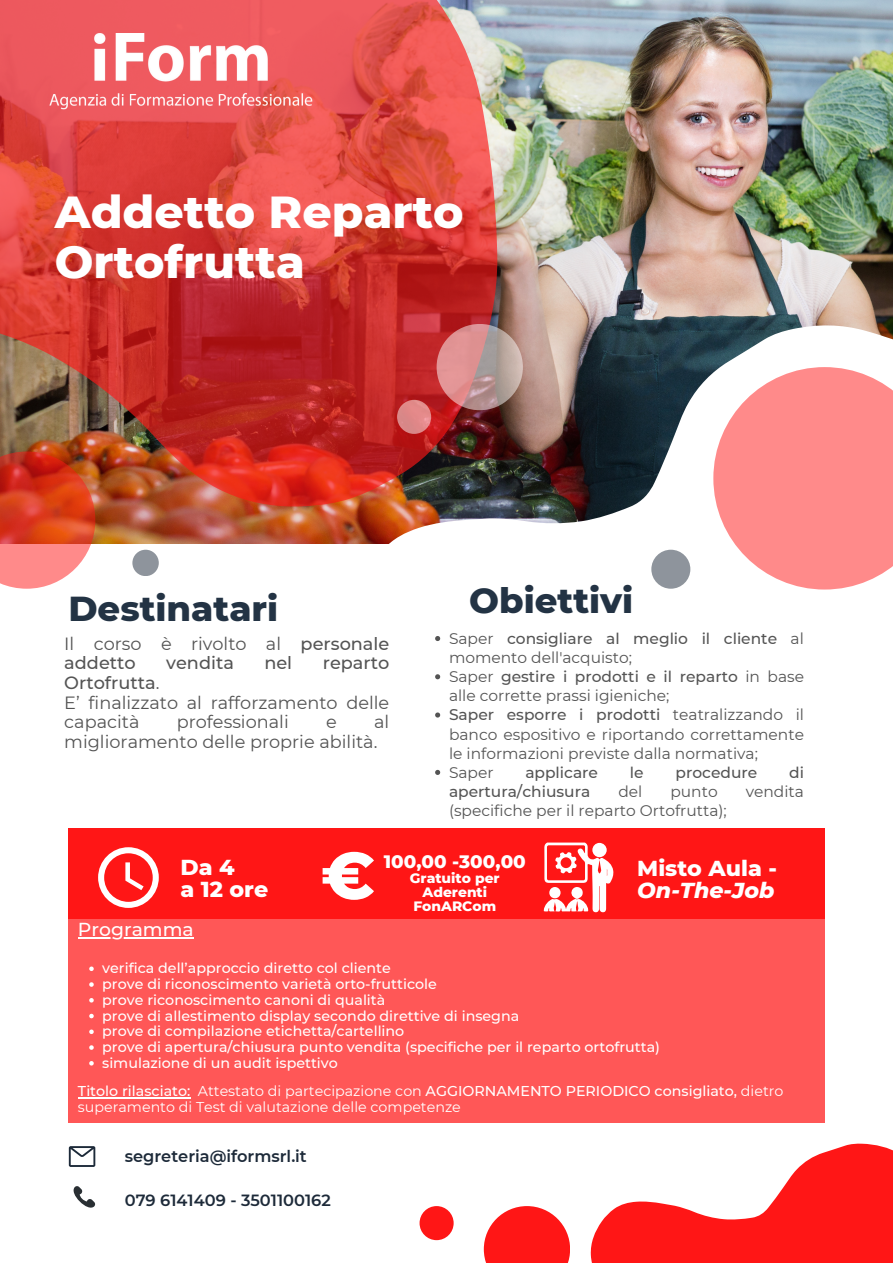
<style>
.page{position:relative;width:893px;height:1263px;background:#fff}
.page>*{position:absolute;margin:0;border:0;box-sizing:border-box;transform-origin:0 0}
.t1{font:800 65.93px "Montserrat";color:#fff}
.t2{font:800 45.75px/49.5px "Montserrat";color:#fff}
.t3{font:800 35.4px "Montserrat";color:#233344}
.t4{font:800 22.12px/21.9px "Montserrat";color:#fff}
.t5{font:500 18.75px "Montserrat";color:#fff}
.t6{font:800 18.38px "Montserrat";color:#fff}
.t7{font:17.7px/19.6px "Montserrat";color:#545454}
.t8{font:500 17.7px "Montserrat";color:#545454}
.t9{font:600 16.2px "Montserrat";color:#1d2a39}
.t10{font:15.45px/19.1px "Montserrat";color:#545454}
.t11{font:500 15.45px "Montserrat";color:#545454}
.t12{font:500 14.25px "Montserrat";color:#fff}
.t13{font:14.25px/15.8px "Montserrat";color:#fff}
.t14{font:800 13.88px/14.1px "Montserrat";color:#fff;text-align:center}
.s1{font-weight:500}
.s2{font-weight:400}
.s3{font-style:italic}
</style>
<div class="page">
<img style="left:625px;top:0;width:268px;height:324px">
<svg style="left:436px;top:324px;width:457px;height:449px"></svg>
<svg style="left:570px;top:1084px;width:323px;height:179px"></svg>
<img style="left:0;top:0;width:625px;height:714px">
<div style="left:68px;top:917px;width:756px;height:205px;background:#ff5757"></div>
<svg style="left:436px;top:324px;width:87px;height:86px;background:#c79796"></svg>
<svg style="left:713px;top:367px;width:180px;height:222px"></svg>
<div style="left:651px;top:550px;width:39px;height:39px;background:#8e949c;border-radius:50%"></div>
<div style="left:132px;top:550px;width:27px;height:26px;background:#8e949c;border-radius:50%"></div>
<svg style="left:0;top:451px;width:95px;height:138px;background:#df5e49"></svg>
<svg style="left:484px;top:1206px;width:86px;height:57px;fill:#ff1616"></svg>
<svg style="left:397px;top:400px;width:34px;height:34px"></svg>
<div style="left:419px;top:1206px;width:34px;height:34px;background:#ff1616;border-radius:50%"></div>
<div style="left:68px;top:829px;width:756px;height:90px;background:#ff1616"></div>
<svg style="left:543px;top:842px;width:71px;height:70px"></svg>
<svg style="left:69px;top:1146px;width:26px;height:21px"></svg>
<img style="left:49px;top:34px;width:263px;height:75px">
<svg style="left:73px;top:1186px;width:22px;height:22px"></svg>
<svg style="left:98px;top:847px;width:61px;height:61px"></svg>
<svg style="left:89px;top:966px;width:5px;height:5px"></svg>
<svg style="left:89px;top:982px;width:5px;height:5px"></svg>
<svg style="left:89px;top:998px;width:5px;height:4px"></svg>
<svg style="left:89px;top:1014px;width:5px;height:4px"></svg>
<svg style="left:89px;top:1029px;width:5px;height:5px"></svg>
<svg style="left:89px;top:1045px;width:5px;height:5px"></svg>
<svg style="left:89px;top:1061px;width:5px;height:4px"></svg>
<hr style="left:78px;top:937px;width:116px;height:1px;background:#fff">
<hr style="left:78px;top:1097px;width:112px;height:1px;background:#fff">
<svg style="left:435px;top:636px;width:5px;height:5px"></svg>
<svg style="left:435px;top:674px;width:5px;height:5px"></svg>
<svg style="left:435px;top:712px;width:5px;height:5px"></svg>
<svg style="left:435px;top:770px;width:5px;height:5px"></svg>
<p class="t2" style="left:55px;top:187px;width:410px">Addetto Reparto<br>Ortofrutta</p>
<p class="t3" style="left:68px;top:586px;width:211px">Destinatari</p>
<p class="t3" style="left:469px;top:579px;width:166px">Obiettivi</p>
<p class="t10" style="left:449px;top:629px;width:356px">Saper <span class="s1">consigliare al meglio il cliente</span> al momento dell'acquisto;</p>
<p class="t10" style="left:449px;top:667px;width:356px">Saper <span class="s1">gestire i prodotti e il reparto</span> in base alle corrette prassi igieniche;</p>
<p class="t10" style="left:449px;top:705px;width:356px;text-align:justify"><span class="s1">Saper esporre i prodotti</span> teatralizzando il banco espositivo e riportando correttamente le informazioni previste dalla normativa;</p>
<p class="t10" style="left:449px;top:763px;width:46px">Saper</p>
<p class="t11" style="left:525px;top:763px;width:74px">applicare</p>
<p class="t11" style="left:630px;top:763px;width:15px">le</p>
<p class="t11" style="left:675px;top:763px;width:83px">procedure</p>
<p class="t11" style="left:789px;top:763px;width:16px">di</p>
<p class="t11" style="left:449px;top:782px;width:143px">apertura/chiusura</p>
<p class="t10" style="left:618px;top:782px;width:25px">del</p>
<p class="t10" style="left:670px;top:782px;width:49px">punto</p>
<p class="t10" style="left:746px;top:782px;width:60px">vendita</p>
<p class="t10" style="left:449px;top:801px;width:279px">(specifiche per il reparto Ortofrutta);</p>
<p class="t6" style="left:384px;top:850px;width:144px">100,00 -300,00</p>
<p class="t14" style="left:410px;top:870px;width:91px">Gratuito per<br>Aderenti<br>FonARCom</p>
<p class="t7" style="left:64px;top:633px;width:326px">Il corso è rivolto al <span class="s1">personale addetto</span></p>
<p class="t8" style="left:166px;top:652px;width:69px">vendita</p>
<p class="t8" style="left:264px;top:652px;width:29px">nel</p>
<p class="t8" style="left:323px;top:652px;width:68px">reparto</p>
<p class="t8" style="left:64px;top:672px;width:97px">Ortofrutta<span class="s2">.</span></p>
<p class="t7" style="left:64px;top:692px;width:326px">E’ finalizzato al rafforzamento delle capacità</p>
<p class="t7" style="left:177px;top:712px;width:113px">professionali</p>
<p class="t7" style="left:326px;top:712px;width:12px">e</p>
<p class="t7" style="left:64px;top:712px;width:326px;text-indent:310px">al miglioramento delle proprie abilità.</p>
<p class="t1" style="left:321px;top:835px;width:56px">€</p>
<p class="t4" style="left:637px;top:857px;width:141px">Misto Aula -<br><span class="s3">On-The-Job</span></p>
<p class="t4" style="left:180px;top:856px;width:56px">Da 4</p>
<p class="t4" style="left:180px;top:878px;width:89px">a 12 ore</p>
<p class="t5" style="left:78px;top:917px;width:117px">Programma</p>
<p class="t12" style="left:102px;top:959px;width:290px">verifica dell’approccio diretto col cliente</p>
<p class="t12" style="left:102px;top:975px;width:336px">prove di riconoscimento varietà orto-frutticole</p>
<p class="t12" style="left:102px;top:991px;width:285px">prove riconoscimento canoni di qualità</p>
<p class="t12" style="left:102px;top:1007px;width:418px">prove di allestimento display secondo direttive di insegna</p>
<p class="t12" style="left:102px;top:1022px;width:304px">prove di compilazione etichetta/cartellino</p>
<p class="t12" style="left:102px;top:1038px;width:559px">prove di apertura/chiusura punto vendita (specifiche per il reparto ortofrutta)</p>
<p class="t12" style="left:102px;top:1054px;width:237px">simulazione di un audit ispettivo</p>
<p class="t13" style="left:78px;top:1083px;width:707px"><span class="s1">Titolo rilasciato:</span> Attestato di partecipazione con <span class="s1">AGGIORNAMENTO PERIODICO consigliato,</span> dietro superamento di Test di valutazione delle competenze</p>
<p class="t9" style="left:125px;top:1146px;width:183px">segreteria@iformsrl.it</p>
<p class="t9" style="left:125px;top:1190px;width:207px">079 6141409 - 3501100162</p>
</div>
